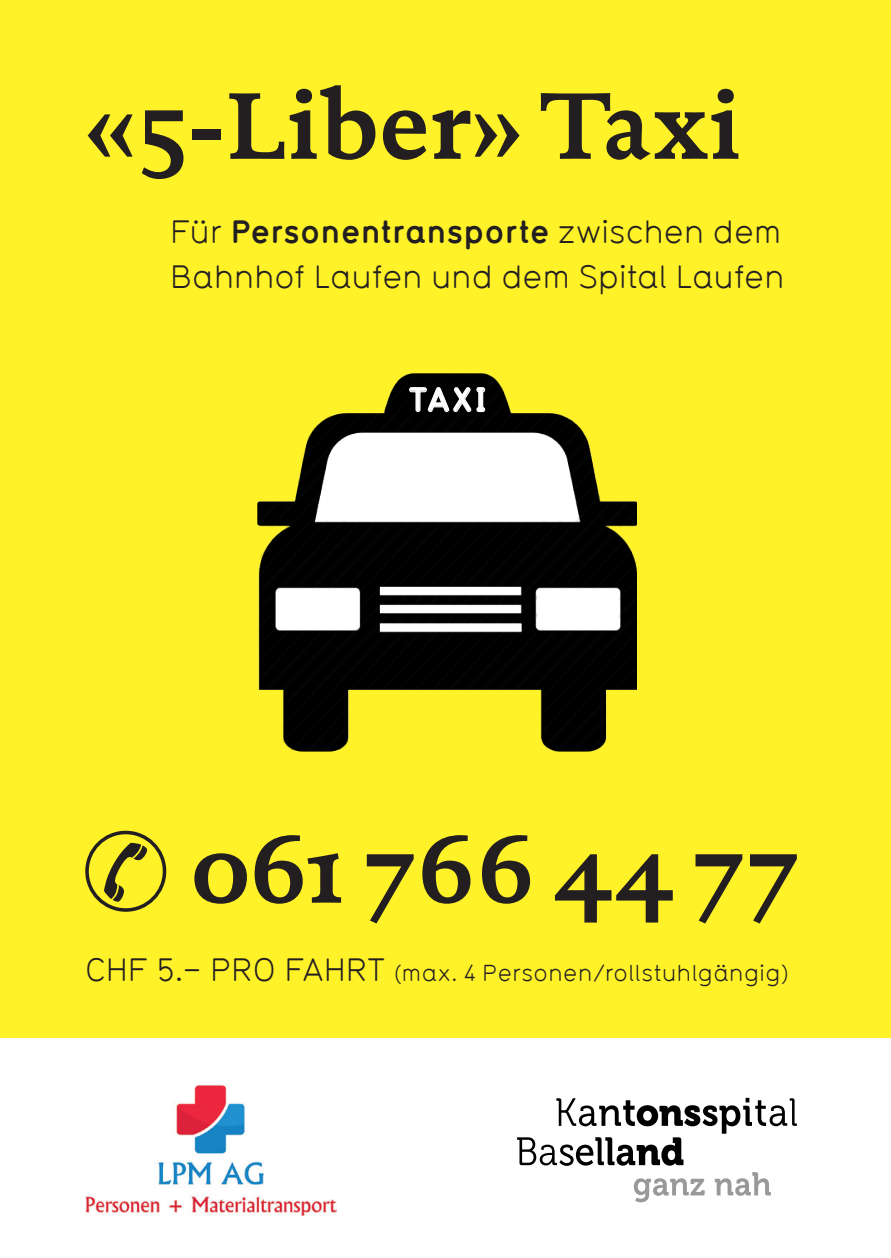
<style>
.page{position:relative;width:891px;height:1258px;background:#fff}
.page>*{position:absolute;margin:0;border:0;box-sizing:border-box;transform-origin:0 0}
.t1{font:700 96px "DTL Documenta TOT";color:#231f20}
.t2{font:700 33px "Typ 1451";color:#fff}
.t3{font:31.5px/45px "Typ 1451";letter-spacing:.005em;color:#231f20}
.t4{font:22.5px "Typ 1451";letter-spacing:.025em;color:#231f20}
.s1{font-weight:700}
.s2{font-size:31.5px}
</style>
<div class="page">
<div style="left:0;top:0;width:891px;height:1038px;background:#fff229"></div>
<svg style="left:517px;top:1097px;width:280px;height:68px"></svg>
<svg style="left:634px;top:1178px;width:71px;height:24px"></svg>
<svg style="left:715px;top:1172px;width:56px;height:23px"></svg>
<svg style="left:104px;top:842px;width:43px;height:59px"></svg>
<div style="left:85px;top:830px;width:81px;height:81px;border:4px solid #231f20;border-radius:50%"></div>
<img style="left:257px;top:372px;width:379px;height:379px">
<svg style="left:408px;top:386px;width:78px;height:27px;background:#323232"></svg>
<img style="left:85px;top:1085px;width:251px;height:130px">
<p class="t1" style="left:85px;top:66px;width:657px">«5-Liber» Taxi</p>
<p class="t3" style="left:170px;top:208px;width:615px">Für <span class="s1">Personentransporte</span> zwischen dem<br>Bahnhof Laufen und dem Spital Laufen</p>
<p class="t2" style="left:409px;top:376px;width:79px">TAXI</p>
<p class="t1" style="left:190px;top:810px;width:611px">061 766 44 77</p>
<p class="t4" style="left:85px;top:958px;width:705px"><span class="s2">CHF 5.– PRO FAHRT</span> (max. 4 Personen/rollstuhlgängig)</p>
</div>
